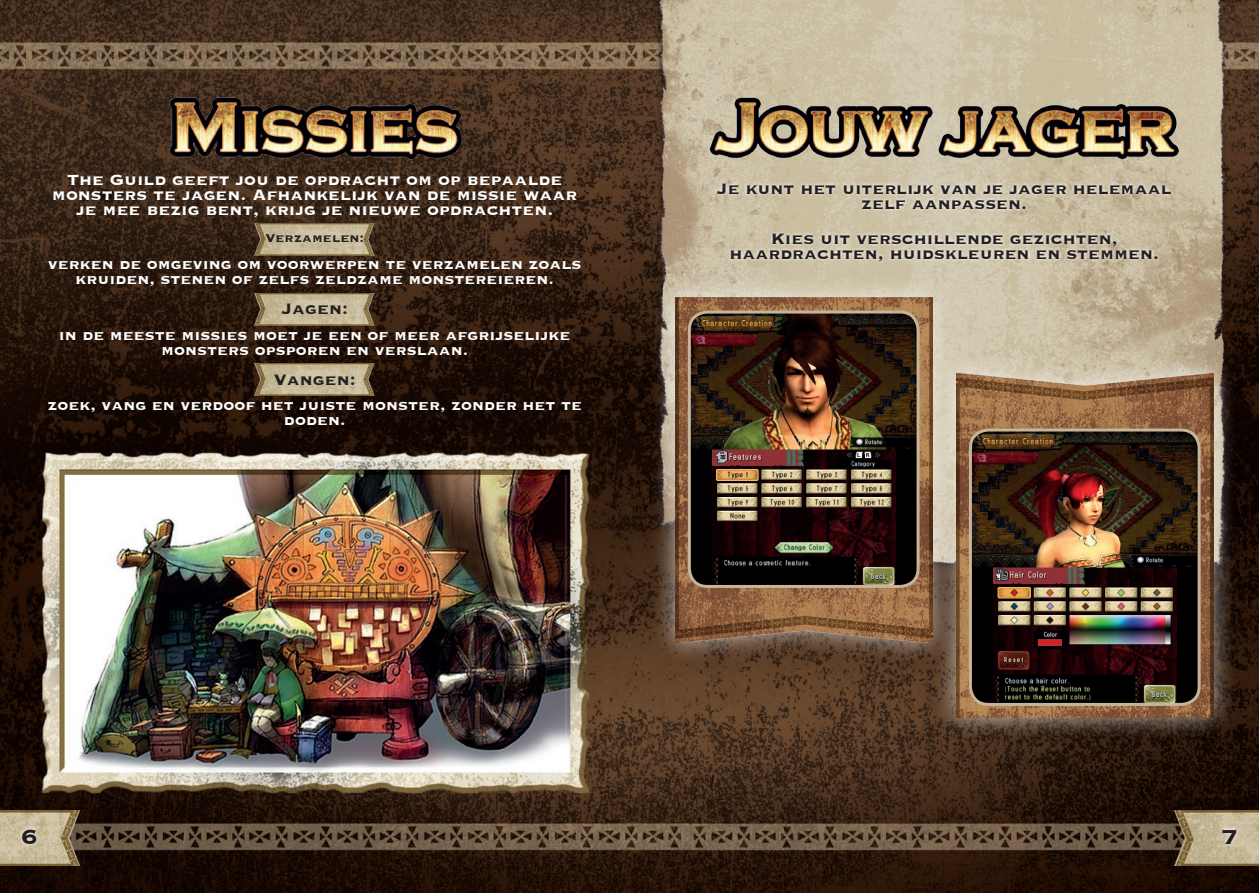
<style>
.page{position:relative;width:1259px;height:893px;background:#fff}
.page>*{position:absolute;margin:0;border:0;box-sizing:border-box;transform-origin:0 0}
.t1{font:700 27px "Copperplate";color:#231f20}
.t2{font:700 19.5px/15px "Copperplate";color:#231f20;text-align:center}
.t3{font:700 19.5px/15px "Copperplate";color:#fff;text-align:center}
.t4{font:700 18px/15px "Copperplate";color:#fff;text-align:center}
.t5{font:700 15px "Copperplate";color:#231f20}
</style>
<div class="page">
<img style="left:0;top:0;width:1259px;height:893px">
<img style="left:632px;top:0;width:627px;height:731px">
<img style="left:39px;top:450px;width:553px;height:345px">
<div style="left:651px;top:274px;width:305px;height:390px;background:#fff;opacity:.73"></div>
<img style="left:675px;top:307px;width:257px;height:335px">
<div style="left:932px;top:351px;width:305px;height:390px;background:#fff;opacity:.73"></div>
<img style="left:956px;top:373px;width:257px;height:344px">
<img style="left:689px;top:312px;width:229px;height:274px">
<div style="left:688px;top:311px;width:231px;height:277px;border:3px solid #c7b599;border-radius:18px"></div>
<img style="left:970px;top:430px;width:229px;height:274px">
<div style="left:969px;top:428px;width:231px;height:278px;border:3px solid #c7b599;border-radius:18px"></div>
<img style="left:1172px;top:810px;width:87px;height:55px">
<img style="left:0;top:810px;width:87px;height:55px">
<img style="left:966px;top:7px;width:293px;height:300px">
<img style="left:0;top:7px;width:966px;height:300px">
<img style="left:253px;top:364px;width:125px;height:31px">
<img style="left:253px;top:294px;width:125px;height:31px">
<img style="left:253px;top:223px;width:125px;height:32px">
<svg style="left:19px;top:826px;width:21px;height:21px"></svg>
<svg style="left:1219px;top:826px;width:20px;height:21px"></svg>
<svg style="left:713px;top:180px;width:461px;height:32px;background:#d2c8b1"></svg>
<svg style="left:727px;top:230px;width:434px;height:34px;background:#d5ccb7"></svg>
<p class="t3" style="left:52px;top:171px;width:527px">The Guild geeft jou de opdracht om op bepaalde monsters te jagen. Afhankelijk van de missie waar je mee bezig bent, krijg je nieuwe opdrachten.</p>
<p class="t5" style="left:265px;top:228px;width:100px">Verzamelen:</p>
<p class="t4" style="left:48px;top:256px;width:535px">verken de omgeving om voorwerpen te verzamelen zoals kruiden, stenen of zelfs zeldzame monstereieren.</p>
<p class="t2" style="left:281px;top:300px;width:68px">Jagen:</p>
<p class="t4" style="left:59px;top:327px;width:513px">in de meeste missies moet je een of meer afgrijselijke monsters opsporen en verslaan.</p>
<p class="t2" style="left:274px;top:371px;width:83px">Vangen:</p>
<p class="t4" style="left:47px;top:397px;width:536px">zoek, vang en verdoof het juiste monster, zonder het te doden.</p>
<p class="t2" style="left:717px;top:180px;width:456px">Je kunt het uiterlijk van je jager helemaal zelf aanpassen.</p>
<p class="t2" style="left:729px;top:230px;width:431px">Kies uit verschillende gezichten, haardrachten, huidskleuren en stemmen.</p>
<h1 class="t1" style="left:21px;top:819px;width:18px">6</h1>
<h1 class="t1" style="left:1221px;top:819px;width:18px">7</h1>
</div>
